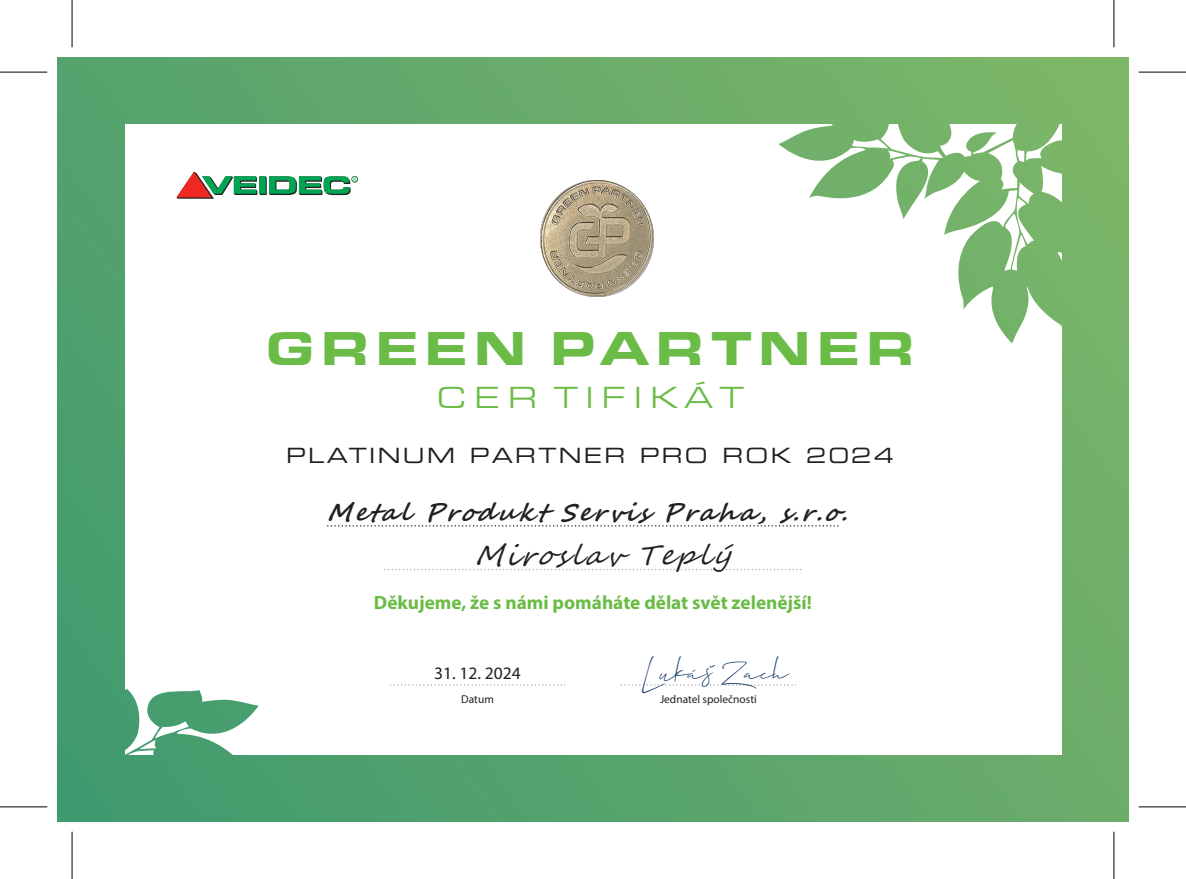
<style>
.page{position:relative;width:1186px;height:879px;background:#fff}
.page>*{position:absolute;margin:0;border:0;box-sizing:border-box;transform-origin:0 0}
.t1{font:49px "Eurostar Black Extended";letter-spacing:.11em;color:#6abc46}
.t2{font:36.75px "Allison Script";color:#173c68}
.t3{font:31.5px "Eurostar Regular Extended";letter-spacing:.25em;color:#6abc46}
.t4{font:italic 28px "Segoe Script";letter-spacing:.085em;color:#231f20}
.t5{font:italic 700 24.5px "Segoe Script";letter-spacing:.095em;color:#231f20}
.t6{font:21px "Eurostile LT Std Extended 2";letter-spacing:.11em;color:#231f20}
.t7{font:700 19.25px "Myriad Pro";color:#6abc46}
.t8{font:17.5px "Myriad Pro";color:#231f20}
.t9{font:11.38px "Myriad Pro";color:#231f20}
.s1{font-family:"Eurostile LT Std Ex 2"}
</style>
<div class="page">
<div style="left:57px;top:57px;width:1072px;height:764px;background:linear-gradient(to right,#4fa06e,#72b06b)"></div>
<div style="left:125px;top:124px;width:936px;height:630px;background:#fff"></div>
<svg style="left:176px;top:172px;width:182px;height:27px"></svg>
<svg style="left:390px;top:684px;width:175px;height:1px"></svg>
<svg style="left:621px;top:684px;width:175px;height:1px"></svg>
<svg style="left:384px;top:569px;width:418px;height:1px"></svg>
<svg style="left:778px;top:93px;width:338px;height:250px"></svg>
<svg style="left:57px;top:686px;width:202px;height:135px"></svg>
<hr style="left:0;top:72px;width:47px;height:1px;background:#000">
<hr style="left:1139px;top:72px;width:47px;height:1px;background:#000">
<hr style="left:0;top:806px;width:47px;height:1px;background:#000">
<hr style="left:1139px;top:806px;width:47px;height:1px;background:#000">
<hr style="left:72px;top:0;width:1px;height:47px;background:#000">
<hr style="left:72px;top:831px;width:1px;height:47px;background:#000">
<hr style="left:1113px;top:0;width:1px;height:47px;background:#000">
<hr style="left:1113px;top:831px;width:1px;height:47px;background:#000">
<svg style="left:327px;top:525px;width:512px;height:1px"></svg>
<img style="left:540px;top:180px;width:114px;height:117px">
<h1 class="t1" style="left:265px;top:317px;width:651px">GREEN PARTNER</h1>
<h3 class="t3" style="left:437px;top:378px;width:308px">CER TIFIKÁT</h3>
<p class="t6" style="left:286px;top:441px;width:609px">PLATINUM PARTNER PRO ROK 202<span class="s1">4</span></p>
<p class="t5" style="left:327px;top:492px;width:532px">Metal ProduktServis Praha, s.r.o.</p>
<h3 class="t4" style="left:475px;top:532px;width:269px">Miroslav Teplý</h3>
<p class="t7" style="left:374px;top:590px;width:439px">Děkujeme, že s námi pomáháte dělat svět zelenější!</p>
<p class="t8" style="left:434px;top:662px;width:88px">31. 12. 2024</p>
<p class="t9" style="left:461px;top:691px;width:34px">Datum</p>
<h2 class="t2" style="left:642px;top:643px;width:146px">Lukáš Zach</h2>
<p class="t9" style="left:660px;top:691px;width:98px">Jednatel společnosti</p>
</div>
